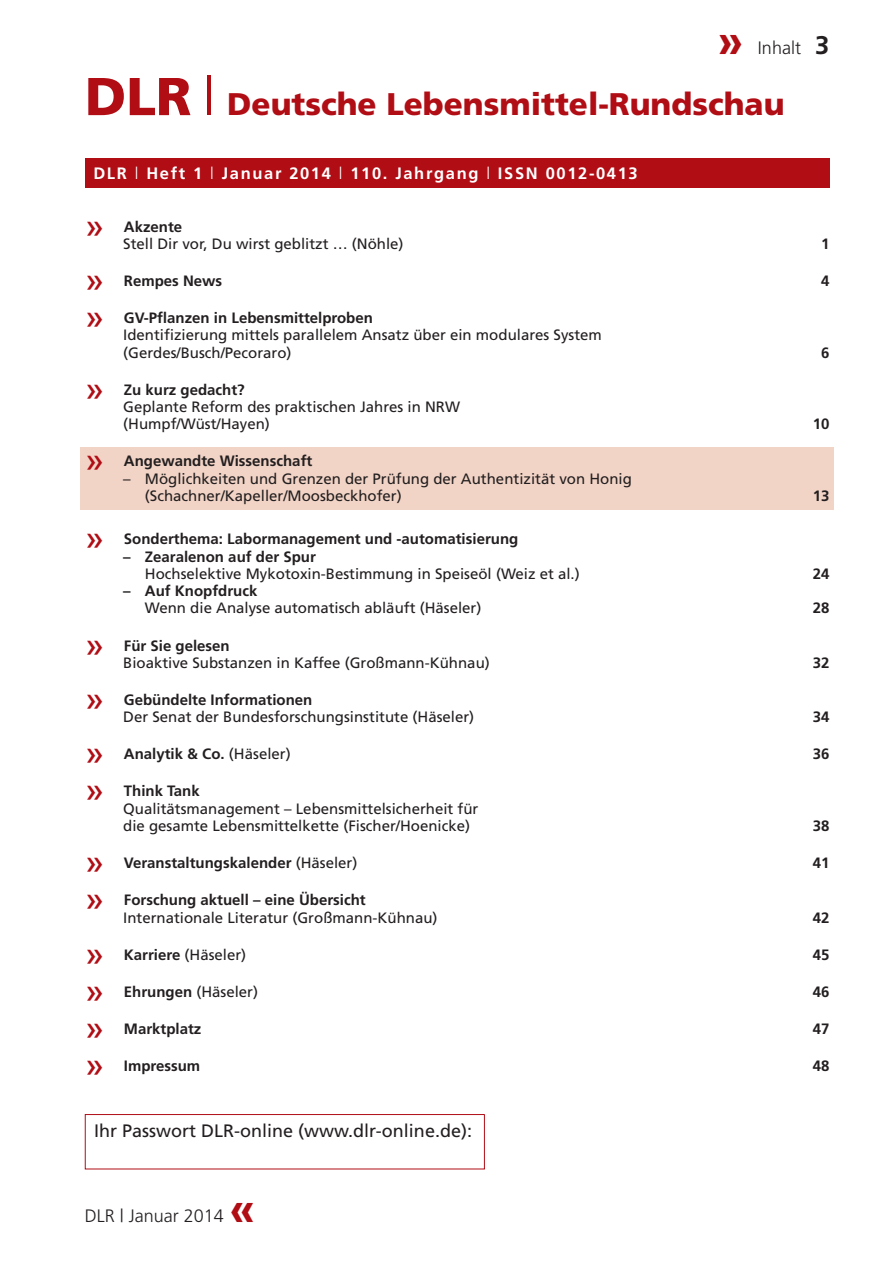
<style>
.page{position:relative;width:893px;height:1263px;background:#fff}
.page>*{position:absolute;margin:0;border:0;box-sizing:border-box;transform-origin:0 0}
.t1{font:700 46.5px "Frutiger";color:#b00d15}
.t2{font:34.5px "Frutiger";color:#b00d15}
.t3{font:900 31.2px "Frutiger";color:#b00d15}
.t4{font:18px "Frutiger";color:#231f20}
.t5{font:300 18px "Frutiger";color:#231f20}
.t6{font:700 16.5px "Frutiger";letter-spacing:.1em;color:#fff}
.t7{font:15px/17.2px "Frutiger";color:#231f20}
.t8{font:700 15px "Frutiger";color:#231f20}
.s1{font-weight:700;font-size:46.5px;color:#b00d15}
.s2{font-weight:700;font-size:25.5px}
.s3{font-size:53.25px}
.s4{font-weight:300;font-size:53.25px}
.s5{font-weight:300}
.s6{font-weight:700}
.s7{font-weight:400}
</style>
<div class="page">
<div style="left:85px;top:158px;width:744px;height:30px;background:#b00d15"></div>
<div style="left:85px;top:1114px;width:400px;height:55px;border:1px solid #b00d15"></div>
<div style="left:81px;top:448px;width:752px;height:62px;background:#f2d4c6"></div>
<p class="t5" style="left:718px;top:40px;width:113px"><span class="s1">»</span> Inhalt <span class="s2">3</span></p>
<p class="t3" style="left:85px;top:92px;width:701px"><span class="s3">DLR</span> <span class="s4">l</span> Deutsche Lebensmittel-Rundschau</p>
<p class="t6" style="left:93px;top:167px;width:546px">DLR <span class="s5">l</span> Heft 1 <span class="s5">l</span> Januar 2014 <span class="s5">l</span> 110. Jahrgang <span class="s5">l</span> ISSN 0012-0413</p>
<p class="t6" style="left:193px;top:167px;width:161px">2 Februar 2010 <span class="s5">l</span></p>
<p class="t6" style="left:382px;top:167px;width:267px">6. Jahrgang <span class="s5">l</span> I SN 012-0413</p>
<p class="t2" style="left:85px;top:212px;width:21px">»</p>
<p class="t7" style="left:123px;top:219px;width:282px"><span class="s6">Akzente<br></span>Stell Dir vor, Du wirst geblitzt … (Nöhle)</p>
<p class="t8" style="left:821px;top:238px;width:10px">1</p>
<p class="t2" style="left:85px;top:266px;width:21px">»</p>
<p class="t8" style="left:124px;top:275px;width:100px">Rempes News</p>
<p class="t8" style="left:821px;top:275px;width:10px">4</p>
<p class="t2" style="left:85px;top:303px;width:21px">»</p>
<p class="t7" style="left:123px;top:310px;width:480px"><span class="s6">GV-Pflanzen in Lebensmittelproben<br></span>Identifizierung mittels parallelem Ansatz über ein modulares System (Gerdes/Busch/Pecoraro)</p>
<p class="t8" style="left:821px;top:346px;width:10px">6</p>
<p class="t2" style="left:85px;top:375px;width:21px">»</p>
<p class="t7" style="left:123px;top:382px;width:338px"><span class="s6">Zu kurz gedacht?<br></span>Geplante Reform des praktischen Jahres in NRW (Humpf/Wüst/Hayen)</p>
<p class="t2" style="left:85px;top:447px;width:21px">»</p>
<p class="t8" style="left:124px;top:455px;width:190px">Angewandte Wissenschaft</p>
<p class="t7" style="left:145px;top:471px;width:488px;text-indent:-22px">– Möglichkeiten und Grenzen der Prüfung der Authentizität von Honig (Schachner/Kapeller/Moosbeckhofer)</p>
<p class="t2" style="left:85px;top:525px;width:21px">»</p>
<p class="t8" style="left:124px;top:533px;width:396px">Sonderthema: Labormanagement und -automatisierung</p>
<p class="t7" style="left:145px;top:549px;width:436px;text-indent:-22px"><span class="s6">– Zearalenon auf der Spur<br></span>Hochselektive Mykotoxin-Bestimmung in Speiseöl (Weiz et al.)</p>
<p class="t7" style="left:145px;top:584px;width:338px;text-indent:-22px"><span class="s6">– Auf Knopfdruck<br></span>Wenn die Analyse automatisch abläuft (Häseler)</p>
<p class="t2" style="left:85px;top:631px;width:21px">»</p>
<p class="t7" style="left:123px;top:638px;width:368px"><span class="s6">Für Sie gelesen<br></span>Bioaktive Substanzen in Kaffee (Großmann-Kühnau)</p>
<p class="t2" style="left:85px;top:685px;width:21px">»</p>
<p class="t7" style="left:123px;top:692px;width:352px"><span class="s6">Gebündelte Informationen<br></span>Der Senat der Bundesforschungsinstitute (Häseler)</p>
<p class="t8" style="left:812px;top:418px;width:18px">10</p>
<p class="t8" style="left:812px;top:490px;width:18px">13</p>
<p class="t8" style="left:812px;top:568px;width:18px">24</p>
<p class="t8" style="left:812px;top:602px;width:18px">28</p>
<p class="t8" style="left:812px;top:657px;width:18px">32</p>
<p class="t8" style="left:812px;top:711px;width:18px">34</p>
<p class="t2" style="left:85px;top:739px;width:21px">»</p>
<p class="t8" style="left:124px;top:748px;width:168px">Analytik &amp; Co. <span class="s7">(Häseler)</span></p>
<p class="t8" style="left:812px;top:748px;width:18px">36</p>
<p class="t2" style="left:85px;top:777px;width:21px">»</p>
<p class="t7" style="left:123px;top:784px;width:357px"><span class="s6">Think Tank<br></span>Qualitätsmanagement – Lebensmittelsicherheit für die gesamte Lebensmittelkette (Fischer/Hoenicke)</p>
<p class="t8" style="left:812px;top:820px;width:18px">38</p>
<p class="t2" style="left:85px;top:848px;width:21px">»</p>
<p class="t8" style="left:124px;top:857px;width:235px">Veranstaltungskalender <span class="s7">(Häseler)</span></p>
<p class="t8" style="left:812px;top:857px;width:18px">41</p>
<p class="t2" style="left:85px;top:885px;width:21px">»</p>
<p class="t7" style="left:123px;top:893px;width:316px"><span class="s6">Forschung aktuell – eine Übersicht<br></span>Internationale Literatur (Großmann-Kühnau)</p>
<p class="t8" style="left:812px;top:911px;width:18px">42</p>
<p class="t2" style="left:85px;top:940px;width:21px">»</p>
<p class="t7" style="left:124px;top:947px;width:124px"><span class="s6">Karriere</span> (Häseler)</p>
<p class="t8" style="left:812px;top:948px;width:18px">45</p>
<p class="t2" style="left:85px;top:977px;width:21px">»</p>
<p class="t7" style="left:124px;top:984px;width:136px"><span class="s6">Ehrungen</span> (Häseler)</p>
<p class="t8" style="left:812px;top:986px;width:18px">46</p>
<p class="t2" style="left:85px;top:1014px;width:21px">»</p>
<p class="t8" style="left:124px;top:1023px;width:79px">Marktplatz</p>
<p class="t8" style="left:812px;top:1023px;width:18px">47</p>
<p class="t2" style="left:85px;top:1051px;width:21px">»</p>
<p class="t8" style="left:124px;top:1060px;width:78px">Impressum</p>
<p class="t8" style="left:812px;top:1060px;width:18px">48</p>
<p class="t4" style="left:94px;top:1124px;width:379px">Ihr Passwort DLR-online (www.dlr-online.de):</p>
<p class="t5" style="left:85px;top:1209px;width:141px">DLR | Januar 2014</p>
<p class="t1" style="left:229px;top:1190px;width:27px">«</p>
</div>
